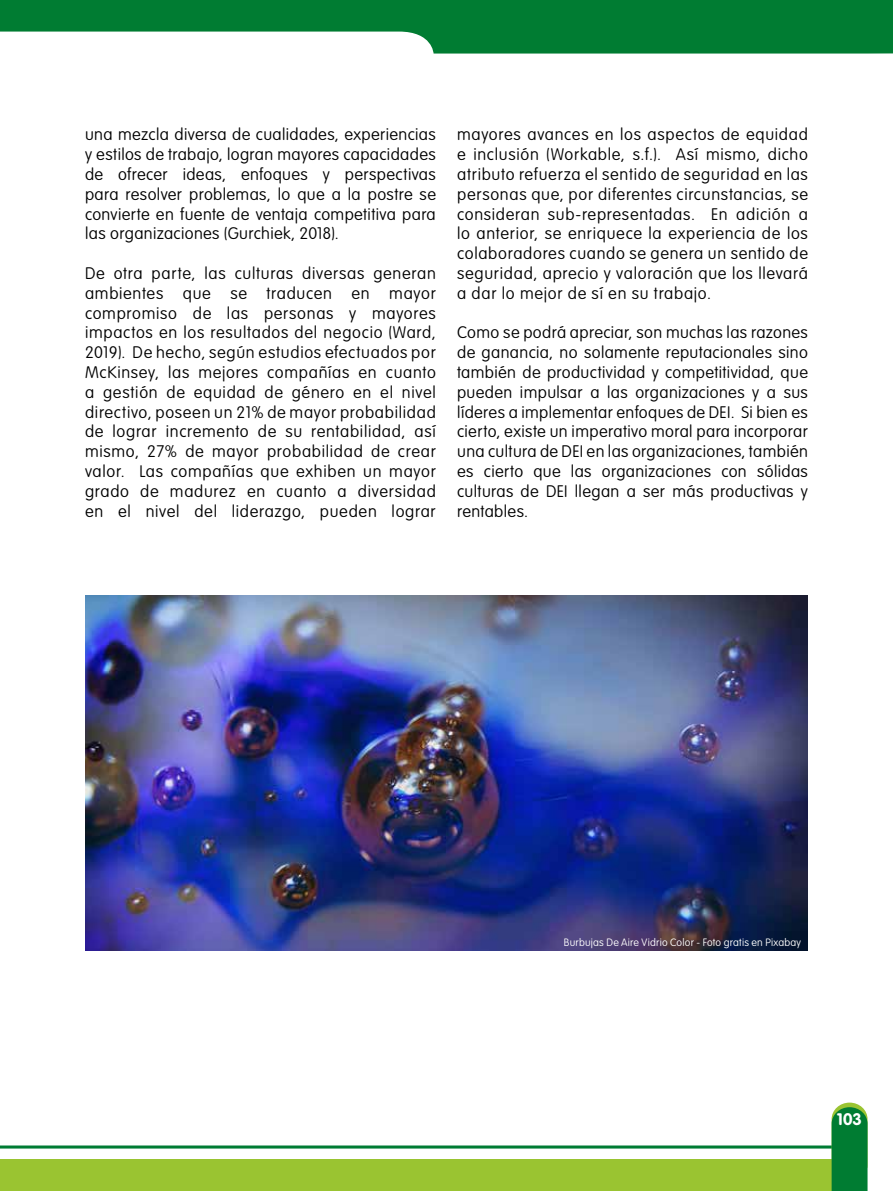
<style>
.page{position:relative;width:893px;height:1191px;background:#fff}
.page>*{position:absolute;margin:0;border:0;box-sizing:border-box;transform-origin:0 0}
.t1{font:100 16.5px/19.8px "VAG Rounded Std";letter-spacing:.03em;color:#000;text-align:justify}
.t2{font:700 16.5px "VAG Rounded Std";color:#fff}
.t3{font:100 10.5px "VAG Rounded Std";letter-spacing:.02em;color:#fff}
</style>
<div class="page">
<hr style="left:0;top:1145px;width:849px;height:3px;background:#007d39">
<hr style="left:0;top:1146px;width:850px;height:1px;background:#007c32">
<div style="left:0;top:1159px;width:851px;height:32px;background:#9ac431"></div>
<svg style="left:832px;top:1102px;width:35px;height:89px;background:#13853a"></svg>
<svg style="left:0;top:0;width:893px;height:54px;fill:#007c32"></svg>
<img style="left:85px;top:595px;width:723px;height:355px">
<p class="t1" style="left:85px;top:125px;width:352px">una mezcla diversa de cualidades, experiencias y estilos de trabajo, logran mayores capacidades de ofrecer ideas, enfoques y perspectivas para resolver problemas, lo que a la postre se convierte en fuente de ventaja competitiva para las organizaciones (Gurchiek, 2018).</p>
<p class="t1" style="left:85px;top:264px;width:352px">De otra parte, las culturas diversas generan ambientes que se traducen en mayor compromiso de las personas y mayores impactos en los resultados del negocio (Ward, 2019). De hecho, según estudios efectuados por McKinsey, las mejores compañías en cuanto a gestión de equidad de género en el nivel directivo, poseen un 21% de mayor probabilidad de lograr incremento de su rentabilidad, así mismo, 27% de mayor probabilidad de crear valor. Las compañías que exhiben un mayor grado de madurez en cuanto a diversidad en el nivel del liderazgo, pueden lograr</p>
<p class="t1" style="left:457px;top:125px;width:352px">mayores avances en los aspectos de equidad e inclusión (Workable, s.f.). Así mismo, dicho atributo refuerza el sentido de seguridad en las personas que, por diferentes circunstancias, se consideran sub-representadas. En adición a lo anterior, se enriquece la experiencia de los colaboradores cuando se genera un sentido de seguridad, aprecio y valoración que los llevará a dar lo mejor de sí en su trabajo.</p>
<p class="t1" style="left:457px;top:323px;width:352px">Como se podrá apreciar, son muchas las razones de ganancia, no solamente reputacionales sino también de productividad y competitividad, que pueden impulsar a las organizaciones y a sus líderes a implementar enfoques de DEI. Si bien es cierto, existe un imperativo moral para incorporar una cultura de DEI en las organizaciones, también es cierto que las organizaciones con sólidas culturas de DEI llegan a ser más productivas y rentables.</p>
<p class="t3" style="left:564px;top:936px;width:239px">Burbujas De Aire Vidrio Color - Foto gratis en Pixabay</p>
<p class="t2" style="left:837px;top:1110px;width:27px">103</p>
</div>
